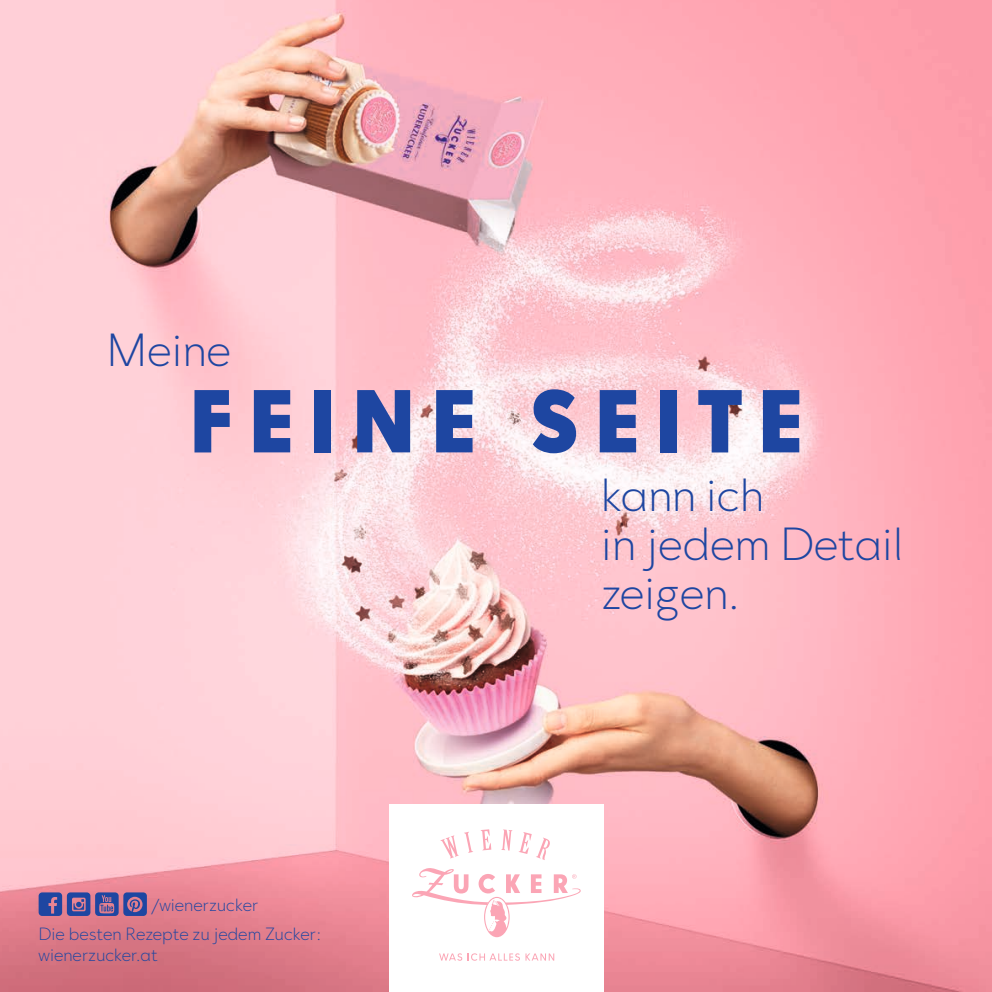
<style>
.page{position:relative;width:992px;height:992px;background:#fff}
.page>*{position:absolute;margin:0;border:0;box-sizing:border-box;transform-origin:0 0}
.t1{font:800 83.3px "Qualta";letter-spacing:.2em;color:#1e46a1}
.t2{font:300 44.1px/49.2px "Qualta";color:#1e46a1}
.t3{font:300 16.8px/20.1px "Qualta";color:#1e46a1}
</style>
<div class="page">
<img style="left:0;top:0;width:991px;height:991px">
<div style="left:389px;top:804px;width:215px;height:187px;background:#fff"></div>
<svg style="left:439px;top:953px;width:115px;height:7px"></svg>
<svg style="left:440px;top:831px;width:33px;height:27px"></svg>
<svg style="left:480px;top:829px;width:11px;height:21px"></svg>
<svg style="left:501px;top:829px;width:11px;height:21px"></svg>
<svg style="left:518px;top:832px;width:32px;height:28px"></svg>
<svg style="left:412px;top:868px;width:168px;height:68px"></svg>
<svg style="left:39px;top:892px;width:108px;height:23px;background:#625a9a"></svg>
<h2 class="t2" style="left:106px;top:326px;width:126px">Meine</h2>
<h1 class="t1" style="left:190px;top:371px;width:613px">FEINE SEITE</h1>
<h2 class="t2" style="left:601px;top:470px;width:303px">kann ich<br>in jedem Detail zeigen.</h2>
<p class="t3" style="left:152px;top:895px;width:108px">/wienerzucker</p>
<p class="t3" style="left:39px;top:924px;width:284px">Die besten Rezepte zu jedem Zucker: wienerzucker.at</p>
</div>
